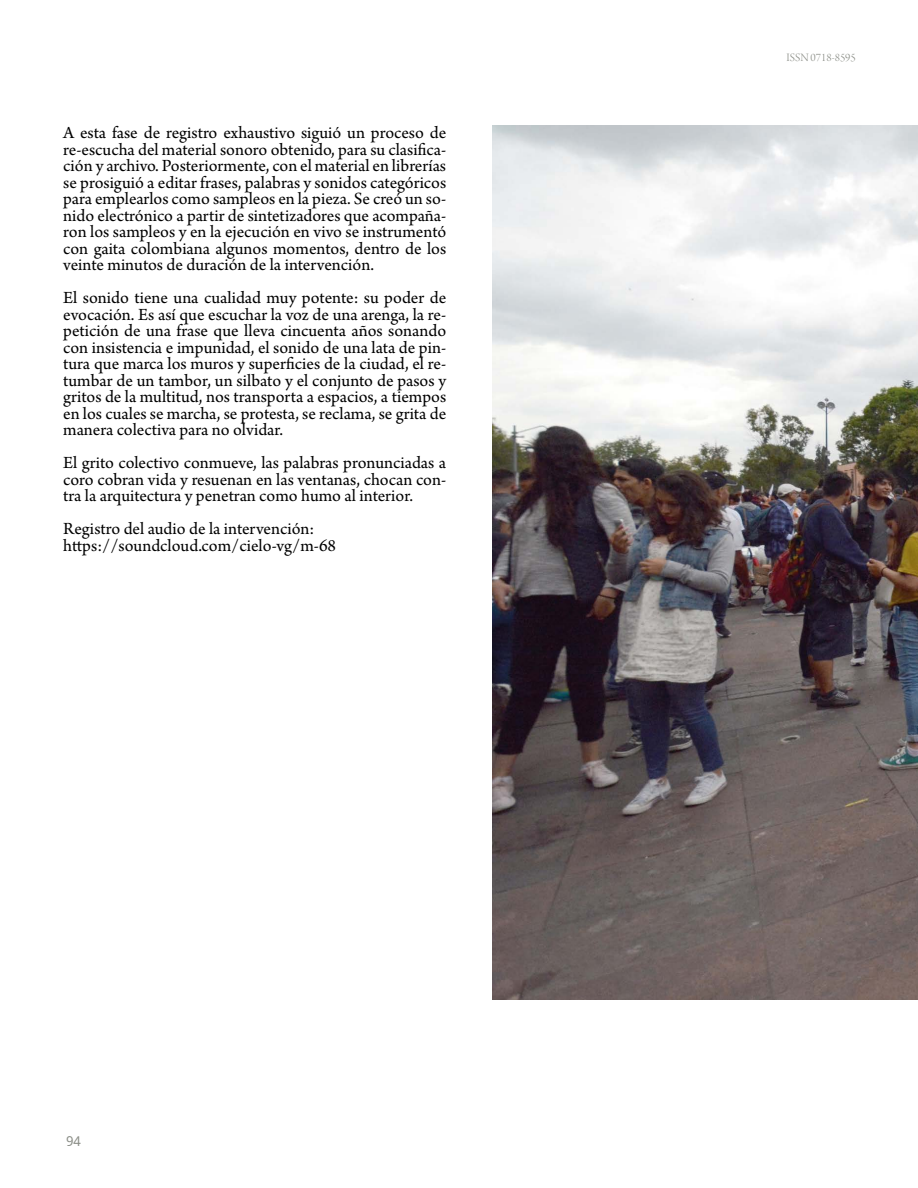
<style>
.page{position:relative;width:918px;height:1188px;background:#fff}
.page>*{position:absolute;margin:0;border:0;box-sizing:border-box;transform-origin:0 0}
.t1{font:18px/16.5px "Arno Pro";color:#000;text-align:justify}
.t2{font:13.5px "Droid Sans";color:#8b8e87}
.t3{font:12px "Arno Pro Light Display";color:#8c8f88}
</style>
<div class="page">
<img style="left:493px;top:126px;width:425px;height:874px">
<p class="t1" style="left:63px;top:125px;width:385px">A esta fase de registro exhaustivo siguió un proceso de re-escucha del material sonoro obtenido, para su clasifica&shy;ción y archivo. Posteriormente, con el material en librerías se prosiguió a editar frases, palabras y sonidos categóricos para emplearlos como sampleos en la pieza. Se creó un so&shy;nido electrónico a partir de sintetizadores que acompaña&shy;ron los sampleos y en la ejecución en vivo se instrumentó con gaita colombiana algunos momentos, dentro de los veinte minutos de duración de la intervención.</p>
<p class="t1" style="left:63px;top:290px;width:385px">El sonido tiene una cualidad muy potente: su poder de evocación. Es así que escuchar la voz de una arenga, la re&shy;petición de una frase que lleva cincuenta años sonando con insistencia e impunidad, el sonido de una lata de pin&shy;tura que marca los muros y superficies de la ciudad, el re&shy;tumbar de un tambor, un silbato y el conjunto de pasos y gritos de la multitud, nos transporta a espacios, a tiempos en los cuales se marcha, se protesta, se reclama, se grita de manera colectiva para no olvidar.</p>
<p class="t1" style="left:63px;top:455px;width:385px">El grito colectivo conmueve, las palabras pronunciadas a coro cobran vida y resuenan en las ventanas, chocan con&shy;tra la arquitectura y penetran como humo al interior.</p>
<p class="t1" style="left:63px;top:521px;width:274px">Registro del audio de la intervención: https://soundcloud.com/cielo-vg/m-68</p>
<p class="t2" style="left:66px;top:1134px;width:16px">94</p>
<p class="t3" style="left:786px;top:51px;width:71px">ISSN 0718-8595</p>
</div>
